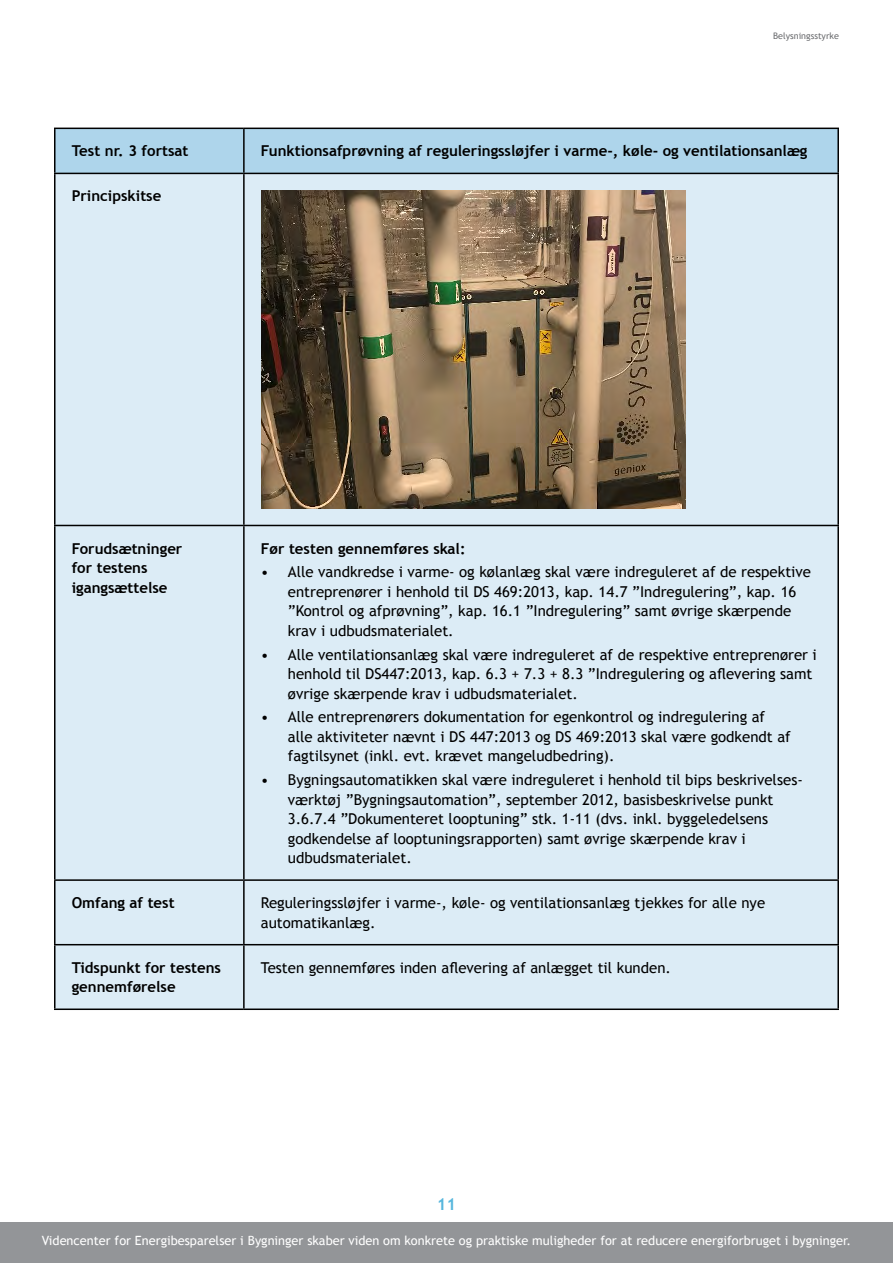
<style>
.page{position:relative;width:893px;height:1263px;background:#fff}
.page>*{position:absolute;margin:0;border:0;box-sizing:border-box;transform-origin:0 0}
.t1{font:700 16.5px "Trebuchet MS";color:#58b7dd}
.Tabel_tekst{font:15px/19.5px "Trebuchet MS";color:#000}
.Tabel_overskrift{font:700 15px/19.5px "Trebuchet MS";color:#000}
.Tabel_tekst-2{font:700 15px "Trebuchet MS";color:#000}
.t2{font:12.75px "Trebuchet MS";color:#fff}
.Sidehoved{font:9px "Trebuchet MS";color:#6d6e71}
</style>
<div class="page">
<div style="left:0;top:1222px;width:893px;height:41px;background:#939598"></div>
<div style="left:56px;top:129px;width:781px;height:44px;background:#aed5eb"></div>
<div style="left:56px;top:174px;width:781px;height:834px;background:#dcecf6"></div>
<hr style="left:54px;top:128px;width:190px;height:1px;background:#000">
<hr style="left:54px;top:129px;width:2px;height:44px;background:#000">
<hr style="left:244px;top:128px;width:595px;height:1px;background:#000">
<hr style="left:243px;top:129px;width:2px;height:44px;background:#000">
<hr style="left:837px;top:129px;width:2px;height:44px;background:#000">
<hr style="left:54px;top:173px;width:190px;height:1px;background:#000">
<hr style="left:54px;top:174px;width:2px;height:351px;background:#000">
<hr style="left:244px;top:173px;width:595px;height:1px;background:#000">
<hr style="left:243px;top:174px;width:2px;height:351px;background:#000">
<hr style="left:837px;top:174px;width:2px;height:351px;background:#000">
<hr style="left:54px;top:525px;width:190px;height:1px;background:#000">
<hr style="left:54px;top:526px;width:2px;height:353px;background:#000">
<hr style="left:244px;top:525px;width:595px;height:1px;background:#000">
<hr style="left:243px;top:526px;width:2px;height:353px;background:#000">
<hr style="left:837px;top:526px;width:2px;height:353px;background:#000">
<hr style="left:54px;top:879px;width:190px;height:2px;background:#000">
<hr style="left:54px;top:881px;width:2px;height:63px;background:#000">
<hr style="left:244px;top:879px;width:595px;height:2px;background:#000">
<hr style="left:243px;top:881px;width:2px;height:63px;background:#000">
<hr style="left:837px;top:881px;width:2px;height:63px;background:#000">
<hr style="left:54px;top:944px;width:190px;height:1px;background:#000">
<hr style="left:54px;top:945px;width:2px;height:63px;background:#000">
<hr style="left:244px;top:944px;width:595px;height:1px;background:#000">
<hr style="left:243px;top:945px;width:2px;height:63px;background:#000">
<hr style="left:837px;top:945px;width:2px;height:63px;background:#000">
<hr style="left:54px;top:1008px;width:190px;height:2px;background:#000">
<hr style="left:244px;top:1008px;width:595px;height:2px;background:#000">
<img style="left:261px;top:190px;width:424px;height:318px">
<p class="Sidehoved" style="left:773px;top:30px;width:67px">Belysningsstyrke</p>
<p class="Tabel_overskrift" style="left:72px;top:141px;width:118px">Test nr. 3 fortsat</p>
<p class="Tabel_overskrift" style="left:261px;top:141px;width:548px">Funktionsafprøvning af reguleringssløjfer i varme-, køle- og ventilationsanlæg</p>
<p class="Tabel_overskrift" style="left:72px;top:186px;width:91px">Principskitse</p>
<p class="Tabel_overskrift" style="left:72px;top:538px;width:112px">Forudsætninger for testens</p>
<p class="Tabel_overskrift" style="left:72px;top:577px;width:97px">igangsættelse</p>
<p class="Tabel_tekst-2" style="left:261px;top:539px;width:206px">Før testen gennemføres skal:</p>
<p class="Tabel_tekst" style="left:288px;top:562px;width:525px;text-indent:-27px">• Alle vandkredse i varme- og kølanlæg skal være indreguleret af de respektive entreprenører i henhold til DS 469:2013, kap. 14.7 ”Indregulering”, kap. 16 ”Kontrol og afprøvning”, kap. 16.1 ”Indregulering” samt øvrige skærpende krav i udbudsmaterialet.</p>
<p class="Tabel_tekst" style="left:288px;top:645px;width:530px;text-indent:-27px">• Alle ventilationsanlæg skal være indreguleret af de respektive entreprenører i henhold til DS447:2013, kap. 6.3 + 7.3 + 8.3 ”Indregulering og aflevering samt øvrige skærpende krav i udbudsmaterialet.</p>
<p class="Tabel_tekst" style="left:288px;top:707px;width:504px;text-indent:-27px">• Alle entreprenørers dokumentation for egenkontrol og indregulering af alle aktiviteter nævnt i DS 447:2013 og DS 469:2013 skal være godkendt af fagtilsynet (inkl. evt. krævet mangeludbedring).</p>
<p class="Tabel_tekst" style="left:288px;top:770px;width:516px;text-indent:-27px">• Bygningsautomatikken skal være indreguleret i henhold til bips beskrivelses&shy;værktøj ”Bygningsautomation”, september 2012, basisbeskrivelse punkt 3.6.7.4 ”Dokumenteret looptuning” stk. 1-11 (dvs. inkl. byggeledelsens godkendelse af looptuningsrapporten) samt øvrige skærpende krav i udbudsmaterialet.</p>
<p class="Tabel_overskrift" style="left:72px;top:893px;width:104px">Omfang af test</p>
<p class="Tabel_tekst" style="left:261px;top:893px;width:506px">Reguleringssløjfer i varme-, køle- og ventilationsanlæg tjekkes for alle nye automatikanlæg.</p>
<p class="Tabel_overskrift" style="left:72px;top:958px;width:151px">Tidspunkt for testens gennemførelse</p>
<p class="Tabel_tekst" style="left:261px;top:958px;width:412px">Testen gennemføres inden aflevering af anlægget til kunden.</p>
<p class="t1" style="left:437px;top:1194px;width:21px">11</p>
<p class="t2" style="left:42px;top:1233px;width:811px">Videncenter for Energibesparelser i Bygninger skaber viden om konkrete og praktiske muligheder for at reducere energiforbruget i bygninger.</p>
</div>
